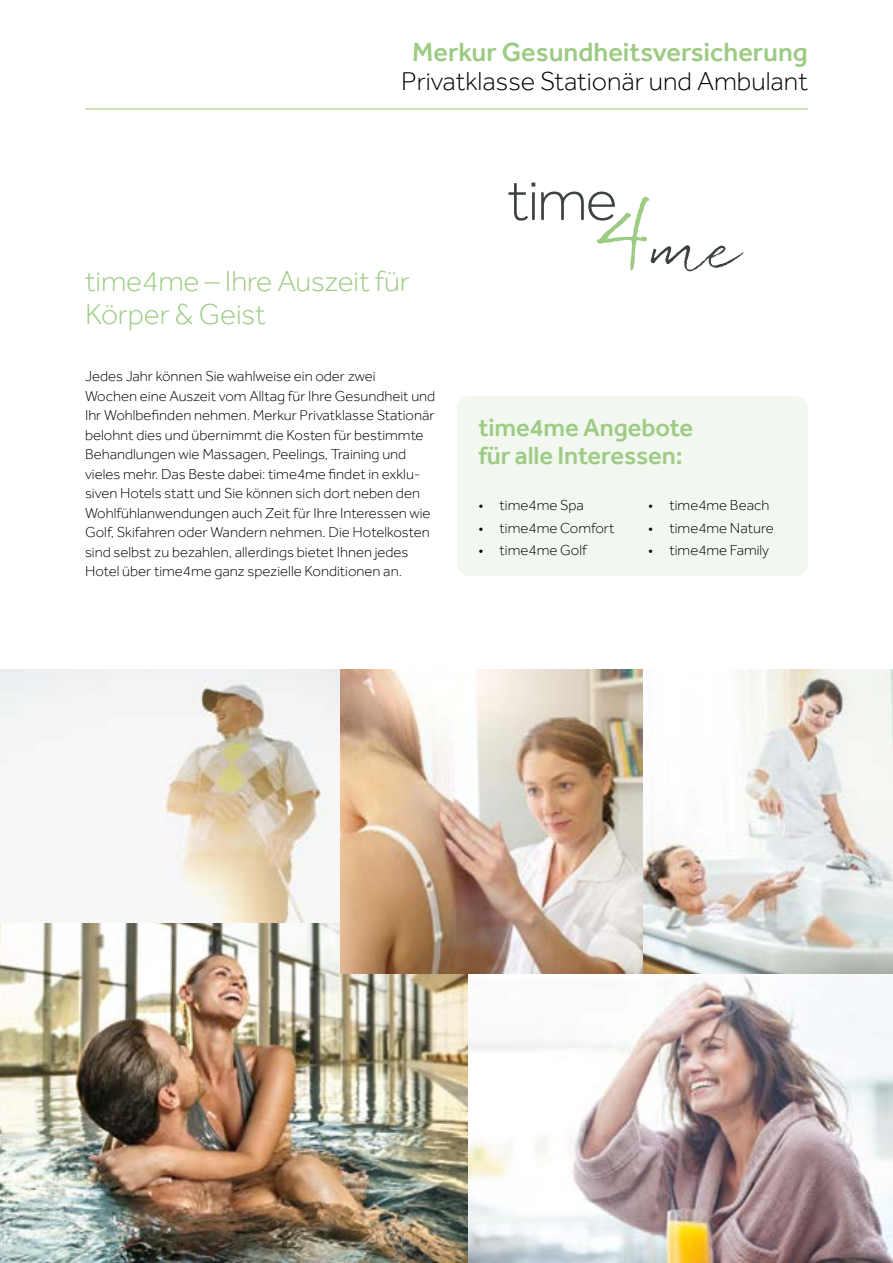
<style>
.page{position:relative;width:893px;height:1263px;background:#fff}
.page>*{position:absolute;margin:0;border:0;box-sizing:border-box;transform-origin:0 0}
.t1{font:300 30px/33px "Effra";letter-spacing:-.005em;color:#9ecb84}
.t2{font:300 27px "Effra";color:#000}
.t3{font:500 27px "Effra";color:#9ecb84}
.t4{font:500 25.5px/28px "Effra";letter-spacing:-.005em;color:#9ecb84}
.t5{font:300 15px/19.5px "Effra";color:#000}
</style>
<div class="page">
<img style="left:468px;top:973px;width:425px;height:290px">
<img style="left:0;top:670px;width:340px;height:253px">
<img style="left:0;top:923px;width:468px;height:340px">
<img style="left:643px;top:670px;width:250px;height:303px">
<img style="left:340px;top:670px;width:303px;height:303px">
<svg style="left:508px;top:183px;width:27px;height:38px"></svg>
<hr style="left:532px;top:192px;width:3px;height:28px;background:#3c423e">
<svg style="left:541px;top:192px;width:202px;height:79px"></svg>
<div style="left:457px;top:396px;width:351px;height:180px;background:#f2f8ef;border-radius:13px"></div>
<hr style="left:85px;top:108px;width:723px;height:1px;background:#9ecb84">
<h2 class="t3" style="left:412px;top:35px;width:397px">Merkur Gesundheitsversicherung</h2>
<h2 class="t2" style="left:401px;top:66px;width:408px">Privatklasse Stationär und Ambulant</h2>
<h1 class="t1" style="left:85px;top:265px;width:326px">time4me – Ihre Auszeit für<br>Körper &amp; Geist</h1>
<p class="t5" style="left:85px;top:366px;width:352px">Jedes Jahr können Sie wahlweise ein oder zwei<br>Wochen eine Auszeit vom Alltag für Ihre Gesundheit und Ihr Wohlbefinden nehmen. Merkur Privatklasse Stationär belohnt dies und übernimmt die Kosten für bestimmte Behandlungen wie Massagen, Peelings, Training und vieles mehr. Das Beste dabei: time4me findet in exklu&shy;siven Hotels statt und Sie können sich dort neben den Wohlfühlanwendungen auch Zeit für Ihre Interessen wie Golf, Skifahren oder Wandern nehmen. Die Hotelkosten sind selbst zu bezahlen, allerdings bietet Ihnen jedes Hotel über time4me ganz spezielle Konditionen an.</p>
<h3 class="t4" style="left:478px;top:413px;width:216px">time4me Angebote für alle Interessen:</h3>
<p class="t5" style="left:478px;top:495px;width:107px">• time4me Spa</p>
<p class="t5" style="left:478px;top:518px;width:137px">• time4me Comfort</p>
<p class="t5" style="left:478px;top:540px;width:110px">• time4me Golf</p>
<p class="t5" style="left:648px;top:495px;width:123px">• time4me Beach</p>
<p class="t5" style="left:648px;top:518px;width:127px">• time4me Nature</p>
<p class="t5" style="left:648px;top:540px;width:122px">• time4me Family</p>
</div>
